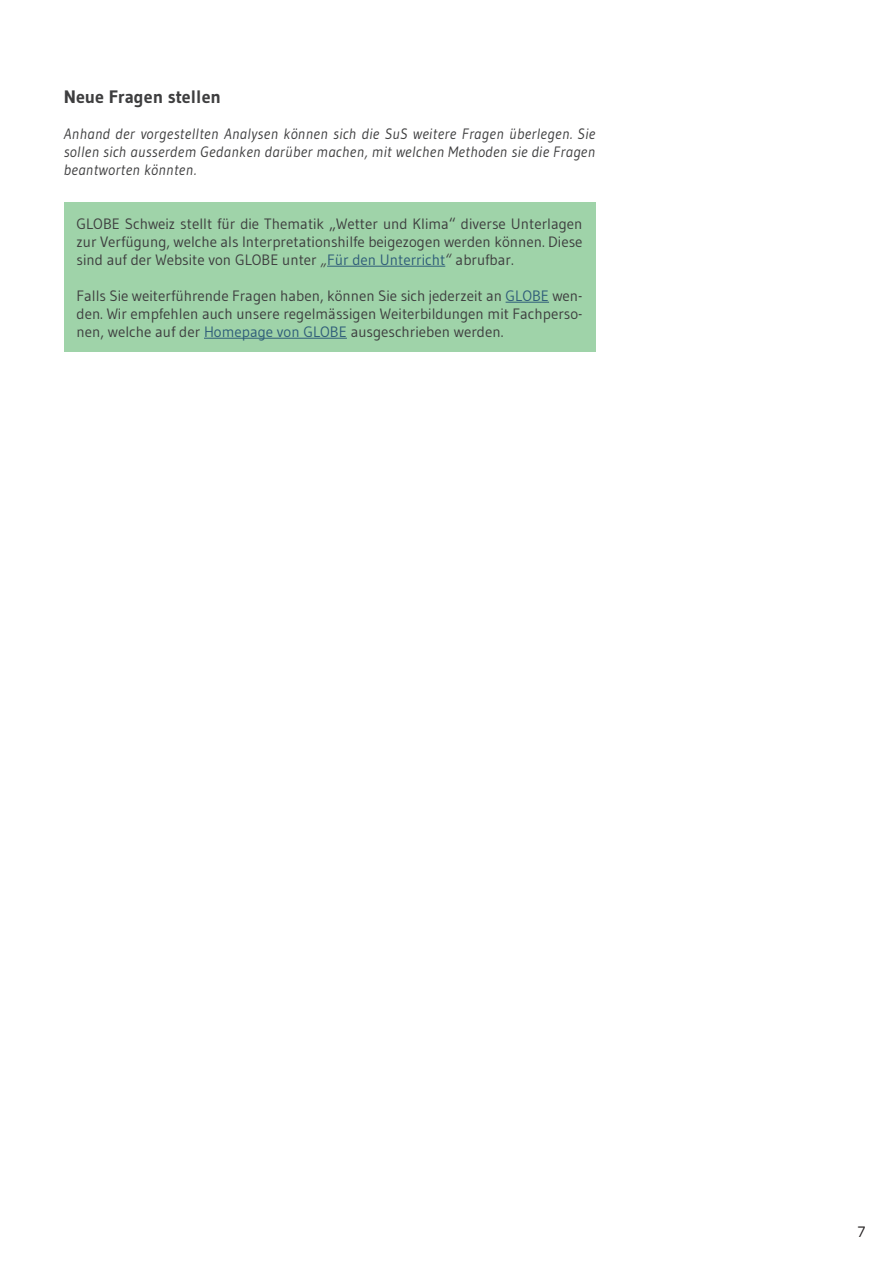
<style>
.page{position:relative;width:893px;height:1263px;background:#fff}
.page>*{position:absolute;margin:0;border:0;box-sizing:border-box;transform-origin:0 0}
.Title_1_1{font:700 18px "Gudea";color:#3e3e3f}
.Txt_Block{font:15px/18px "Gudea";color:#3e3e3f;text-align:justify}
.Txt_Block-2{font:italic 15px/18px "Gudea";letter-spacing:.02em;color:#3e3e3f;text-align:justify}
.t1{font:15px "Gudea";color:#231f20}
.s1{font-style:italic}
.s2{color:#2f5d79}
</style>
<div class="page">
<div style="left:64px;top:202px;width:531px;height:149px;background:#9fd3a9"></div>
<hr style="left:327px;top:266px;width:118px;height:1px;background:#2f5d79">
<hr style="left:506px;top:302px;width:43px;height:1px;background:#2f5d79">
<hr style="left:204px;top:338px;width:143px;height:1px;background:#2f5d79">
<p class="Title_1_1" style="left:64px;top:86px;width:159px">Neue Fragen stellen</p>
<p class="Txt_Block-2" style="left:64px;top:125px;width:533px">Anhand der vorgestellten Analysen können sich die SuS weitere Fragen überlegen. Sie sollen sich ausserdem Gedanken darüber machen, mit welchen Methoden sie die Fragen beantworten könnten.</p>
<p class="Txt_Block" style="left:77px;top:215px;width:508px">GLOBE Schweiz stellt für die Thematik „Wetter und Klima“ diverse Unterlagen zur Verfügung, welche als Interpretationshilfe beigezogen werden können. Diese sind auf der Website von GLOBE unter <span class="s1">„</span><span class="s2">Für den Unterricht</span><span class="s1">“</span> abrufbar.</p>
<p class="Txt_Block" style="left:77px;top:287px;width:507px">Falls Sie weiterführende Fragen haben, können Sie sich jederzeit an <span class="s2">GLOBE</span> wen&shy;den. Wir empfehlen auch unsere regelmässigen Weiterbildungen mit Fachperso&shy;nen, welche auf der <span class="s2">Homepage von GLOBE</span> ausgeschrieben werden.</p>
<p class="t1" style="left:858px;top:1222px;width:9px">7</p>
</div>
